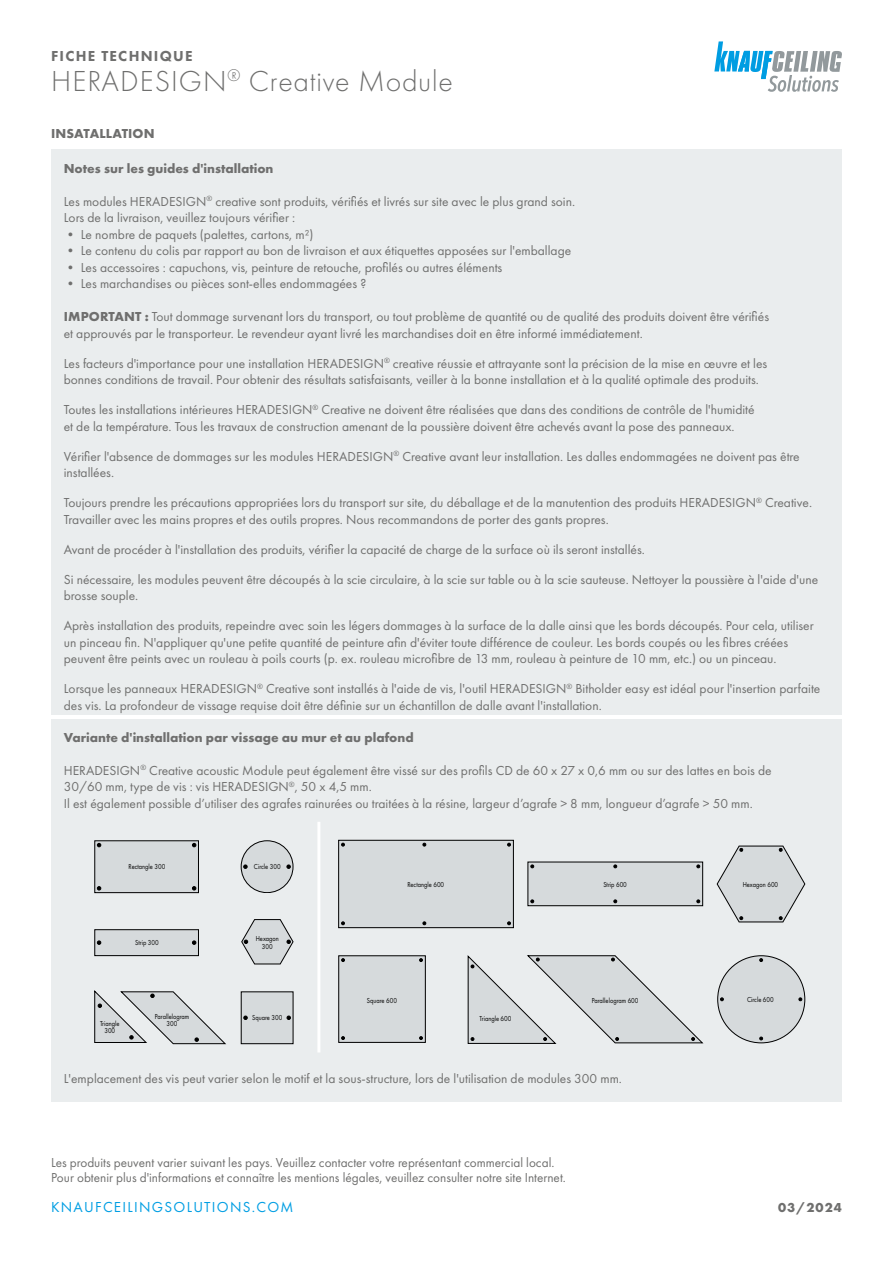
<style>
.page{position:relative;width:893px;height:1263px;background:#fff}
.page>*{position:absolute;margin:0;border:0;box-sizing:border-box;transform-origin:0 0}
.t1{font:300 30px "Futura PT";letter-spacing:.025em;color:#6f6f6e}
.t2{font:15px "Futura PT";letter-spacing:.085em;color:#009ee3}
.t3{font:800 15px "Futura PT";letter-spacing:.085em;color:#6f6f6e}
.t4{font:13.5px/16.5px "Futura PT";color:#6f6f6e}
.t5{font:700 13.5px "Futura PT";color:#6f6f6e}
.t6{font:7.5px "Futura PT";color:#000;scale:.85 1}
.s1{font-weight:700}
</style>
<div class="page">
<div style="left:51px;top:149px;width:791px;height:565px;background:#eaedee"></div>
<div style="left:51px;top:719px;width:791px;height:382px;background:#eaedee"></div>
<div style="left:339px;top:840px;width:174px;height:88px;background:#d6dadc"></div>
<div style="left:338px;top:840px;width:176px;height:88px;border:1px solid #000"></div>
<svg style="left:341px;top:843px;width:4px;height:3px"></svg>
<svg style="left:507px;top:843px;width:4px;height:3px"></svg>
<svg style="left:341px;top:922px;width:4px;height:3px"></svg>
<svg style="left:507px;top:922px;width:4px;height:3px"></svg>
<div style="left:339px;top:956px;width:86px;height:86px;background:#d6dadc"></div>
<svg style="left:419px;top:958px;width:4px;height:4px"></svg>
<svg style="left:419px;top:1036px;width:4px;height:4px"></svg>
<svg style="left:341px;top:958px;width:4px;height:4px"></svg>
<svg style="left:341px;top:1036px;width:4px;height:4px"></svg>
<svg style="left:717px;top:846px;width:88px;height:76px"></svg>
<div style="left:718px;top:956px;width:87px;height:87px;background:#d6dadc;border-radius:50%"></div>
<svg style="left:760px;top:958px;width:3px;height:4px"></svg>
<div style="left:528px;top:862px;width:175px;height:44px;background:#d6dadc"></div>
<div style="left:528px;top:862px;width:175px;height:44px;border:1px solid #000"></div>
<svg style="left:468px;top:955px;width:235px;height:89px"></svg>
<div style="left:95px;top:841px;width:103px;height:52px;background:#d6dadc"></div>
<div style="left:95px;top:840px;width:104px;height:53px;border:1px solid #000"></div>
<svg style="left:97px;top:843px;width:4px;height:4px"></svg>
<svg style="left:192px;top:843px;width:4px;height:4px"></svg>
<svg style="left:97px;top:886px;width:4px;height:4px"></svg>
<svg style="left:192px;top:886px;width:4px;height:4px"></svg>
<div style="left:95px;top:930px;width:103px;height:26px;background:#d6dadc"></div>
<div style="left:95px;top:929px;width:104px;height:27px;border:1px solid #000"></div>
<svg style="left:97px;top:941px;width:4px;height:3px"></svg>
<svg style="left:192px;top:941px;width:4px;height:3px"></svg>
<div style="left:241px;top:992px;width:52px;height:52px;background:#d6dadc"></div>
<svg style="left:287px;top:1016px;width:4px;height:4px"></svg>
<svg style="left:244px;top:1016px;width:3px;height:4px"></svg>
<svg style="left:94px;top:991px;width:132px;height:53px"></svg>
<div style="left:241px;top:841px;width:52px;height:52px;background:#d6dadc;border-radius:50%"></div>
<div style="left:241px;top:840px;width:52px;height:53px;border:1px solid #000;border-radius:50%"></div>
<svg style="left:287px;top:865px;width:4px;height:3px"></svg>
<svg style="left:241px;top:919px;width:52px;height:45px"></svg>
<hr style="left:317px;top:822px;width:3px;height:230px;background:#fff">
<svg style="left:714px;top:41px;width:128px;height:51px"></svg>
<p class="t3" style="left:51px;top:47px;width:143px">FICHE TECHNIQUE</p>
<h1 class="t1" style="left:51px;top:64px;width:403px">HERADESIGN<sup>®</sup> Creative Module</h1>
<p class="t5" style="left:51px;top:125px;width:105px">INSATALLATION</p>
<p class="t5" style="left:64px;top:159px;width:211px">Notes sur les guides d'installation</p>
<p class="t4" style="left:64px;top:193px;width:513px">Les modules HERADESIGN<sup>®</sup> creative sont produits, vérifiés et livrés sur site avec le plus grand soin.</p>
<p class="t4" style="left:64px;top:209px;width:233px">Lors de la livraison, veuillez toujours vérifier :</p>
<p class="t4" style="left:64px;top:226px;width:251px">• Le nombre de paquets (palettes, cartons, m²)</p>
<p class="t4" style="left:64px;top:242px;width:509px">• Le contenu du colis par rapport au bon de livraison et aux étiquettes apposées sur l'emballage</p>
<p class="t4" style="left:64px;top:259px;width:440px">• Les accessoires : capuchons, vis, peinture de retouche, profilés ou autres éléments</p>
<p class="t4" style="left:64px;top:275px;width:304px">• Les marchandises ou pièces sont-elles endommagées ?</p>
<p class="t4" style="left:64px;top:308px;width:707px"><span class="s1">IMPORTANT :</span> Tout dommage survenant lors du transport, ou tout problème de quantité ou de qualité des produits doivent être vérifiés et approuvés par le transporteur. Le revendeur ayant livré les marchandises doit en être informé immédiatement.</p>
<p class="t4" style="left:64px;top:355px;width:705px">Les facteurs d'importance pour une installation HERADESIGN<sup>®</sup> creative réussie et attrayante sont la précision de la mise en œuvre et les bonnes conditions de travail. Pour obtenir des résultats satisfaisants, veiller à la bonne installation et à la qualité optimale des produits.</p>
<p class="t4" style="left:64px;top:401px;width:692px">Toutes les installations intérieures HERADESIGN<sup>®</sup> Creative ne doivent être réalisées que dans des conditions de contrôle de l'humidité et de la température. Tous les travaux de construction amenant de la poussière doivent être achevés avant la pose des panneaux.</p>
<p class="t4" style="left:64px;top:448px;width:737px">Vérifier l'absence de dommages sur les modules HERADESIGN<sup>®</sup> Creative avant leur installation. Les dalles endommagées ne doivent pas être installées.</p>
<p class="t4" style="left:64px;top:494px;width:750px">Toujours prendre les précautions appropriées lors du transport sur site, du déballage et de la manutention des produits HERADESIGN<sup>®</sup> Creative.<br>Travailler avec les mains propres et des outils propres. Nous recommandons de porter des gants propres.</p>
<p class="t4" style="left:64px;top:541px;width:583px">Avant de procéder à l'installation des produits, vérifier la capacité de charge de la surface où ils seront installés.</p>
<p class="t4" style="left:64px;top:571px;width:756px">Si nécessaire, les modules peuvent être découpés à la scie circulaire, à la scie sur table ou à la scie sauteuse. Nettoyer la poussière à l'aide d'une brosse souple.</p>
<p class="t4" style="left:64px;top:617px;width:751px">Après installation des produits, repeindre avec soin les légers dommages à la surface de la dalle ainsi que les bords découpés. Pour cela, utiliser un pinceau fin. N'appliquer qu'une petite quantité de peinture afin d'éviter toute différence de couleur. Les bords coupés ou les fibres créées peuvent être peints avec un rouleau à poils courts (p. ex. rouleau microfibre de 13 mm, rouleau à peinture de 10 mm, etc.) ou un pinceau.</p>
<p class="t4" style="left:64px;top:680px;width:758px">Lorsque les panneaux HERADESIGN<sup>®</sup> Creative sont installés à l'aide de vis, l'outil HERADESIGN<sup>®</sup> Bitholder easy est idéal pour l'insertion parfaite des vis. La profondeur de vissage requise doit être définie sur un échantillon de dalle avant l'installation.</p>
<p class="t5" style="left:64px;top:728px;width:351px">Variante d'installation par vissage au mur et au plafond</p>
<p class="t4" style="left:64px;top:762px;width:709px">HERADESIGN<sup>®</sup> Creative acoustic Module peut également être vissé sur des profils CD de 60 x 27 x 0,6 mm ou sur des lattes en bois de<br>30/60 mm, type de vis : vis HERADESIGN<sup>®</sup>, 50 x 4,5 mm.<br>Il est également possible d’utiliser des agrafes rainurées ou traitées à la résine, largeur d’agrafe &gt; 8 mm, longueur d’agrafe &gt; 50 mm.</p>
<p class="t6" style="left:129px;top:862px;width:45px">Rectangle 300</p>
<p class="t6" style="left:135px;top:938px;width:29px">Strip 300</p>
<p class="t6" style="left:100px;top:1019px;width:25px">Triangle</p>
<p class="t6" style="left:104px;top:1026px;width:14px">300</p>
<p class="t6" style="left:155px;top:1012px;width:42px">Parallelogram</p>
<p class="t6" style="left:167px;top:1019px;width:14px">300</p>
<p class="t6" style="left:254px;top:862px;width:33px">Circle 300</p>
<p class="t6" style="left:256px;top:934px;width:29px">Hexagon</p>
<p class="t6" style="left:262px;top:942px;width:14px">300</p>
<p class="t6" style="left:252px;top:1013px;width:37px">Square 300</p>
<p class="t6" style="left:407px;top:880px;width:45px">Rectangle 600</p>
<p class="t6" style="left:367px;top:995px;width:37px">Square 600</p>
<p class="t6" style="left:480px;top:1014px;width:39px">Triangle 600</p>
<p class="t6" style="left:603px;top:880px;width:29px">Strip 600</p>
<p class="t6" style="left:592px;top:995px;width:57px">Parallelogram 600</p>
<p class="t4" style="left:64px;top:1070px;width:560px">L'emplacement des vis peut varier selon le motif et la sous-structure, lors de l'utilisation de modules 300 mm.</p>
<p class="t6" style="left:743px;top:880px;width:43px">Hexagon 600</p>
<p class="t6" style="left:747px;top:995px;width:33px">Circle 600</p>
<p class="t4" style="left:51px;top:1154px;width:505px">Les produits peuvent varier suivant les pays. Veuillez contacter votre représentant commercial local.</p>
<p class="t4" style="left:51px;top:1169px;width:516px">Pour obtenir plus d'informations et connaître les mentions légales, veuillez consulter notre site Internet.</p>
<p class="t2" style="left:51px;top:1198px;width:244px">KNAUFCEILINGSOLUTIONS.COM</p>
<p class="t5" style="left:778px;top:1199px;width:65px">03/2024</p>
</div>
